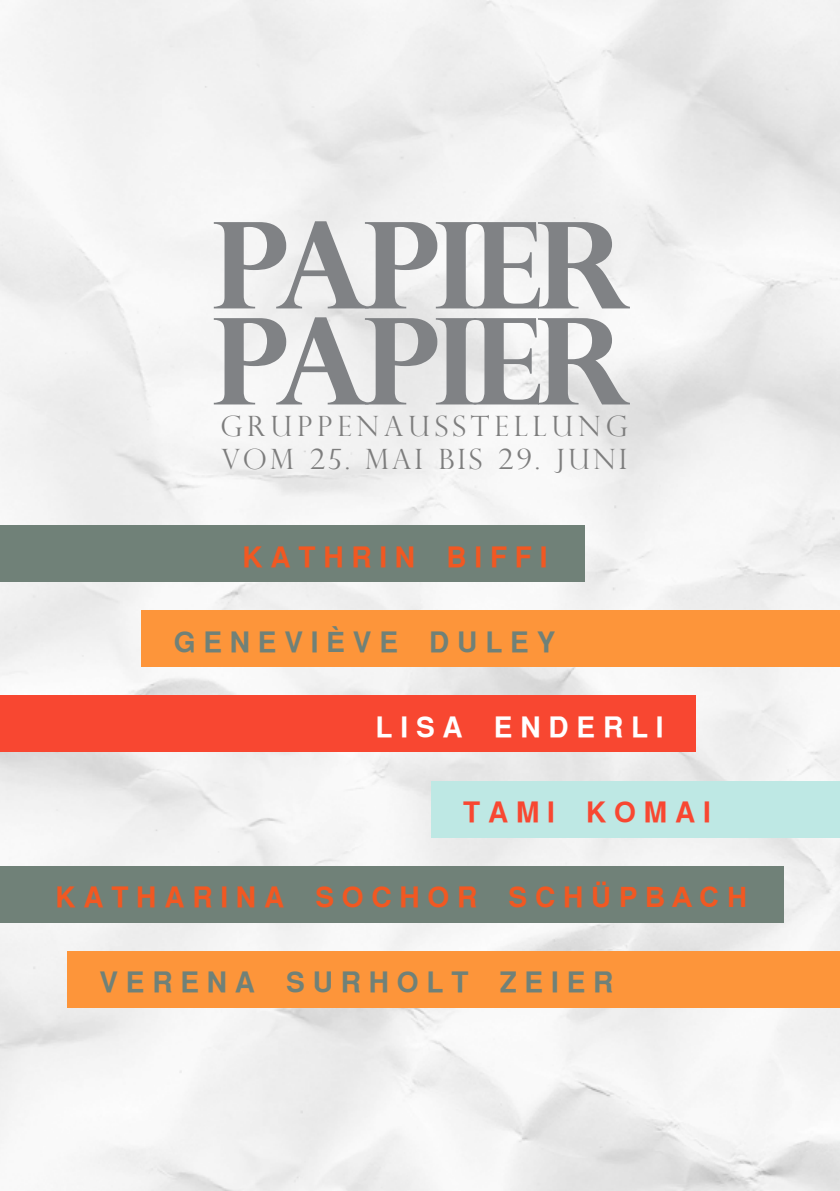
<style>
.page{position:relative;width:840px;height:1191px;background:#fff}
.page>*{position:absolute;margin:0;border:0;box-sizing:border-box;transform-origin:0 0}
.t1{font:700 120px/96px "Perpetua Titling";letter-spacing:-.05em;color:#808285}
.t2{font:300 28px/33.6px "Perpetua Titling";letter-spacing:.11em;color:#7d7d7d}
.t3{font:700 28px "Sans Serif";color:#f15822}
.t4{font:700 28px "Sans Serif";color:#708178}
.t5{font:700 28px "Sans Serif";color:#fff}
.t6{font:700 28px "Sans Serif";color:#f84731}
.s1{font-family:"Arial"}
</style>
<div class="page">
<img style="left:0;top:0;width:839px;height:1191px">
<div style="left:142px;top:610px;width:697px;height:57px;background:#fd953a"></div>
<div style="left:0;top:695px;width:694px;height:57px;background:#f84731"></div>
<div style="left:431px;top:780px;width:408px;height:57px;background:#bee8e4"></div>
<div style="left:0;top:865px;width:782px;height:57px;background:#708178"></div>
<div style="left:67px;top:950px;width:772px;height:57px;background:#fd953a"></div>
<div style="left:0;top:525px;width:584px;height:57px;background:#708178"></div>
<h1 class="t1" style="left:213px;top:215px;width:419px">PAPIER<br>PAPIER</h1>
<p class="t2" style="left:220px;top:409px;width:408px">G R U P P E N A U S S T E L L U N G<br>VOM 25. MAI BIS 29. JUNI</p>
<p class="t3" style="left:242px;top:540px;width:306px">K A T H R I N B I F F I</p>
<p class="t4" style="left:174px;top:625px;width:383px">G E N E V I <span class="s1">È</span> V E D U L E Y</p>
<p class="t5" style="left:375px;top:711px;width:289px">L I S A E N D E R L I</p>
<p class="t6" style="left:463px;top:796px;width:249px">T A M I K O M A I</p>
<p class="t3" style="left:55px;top:881px;width:693px">K A T H A R I N A S O C H O R S C H <span class="s1">Ü P B A C H</span></p>
<p class="t4" style="left:99px;top:966px;width:515px">V E R E N A S U R H O L T Z E I E R</p>
</div>
